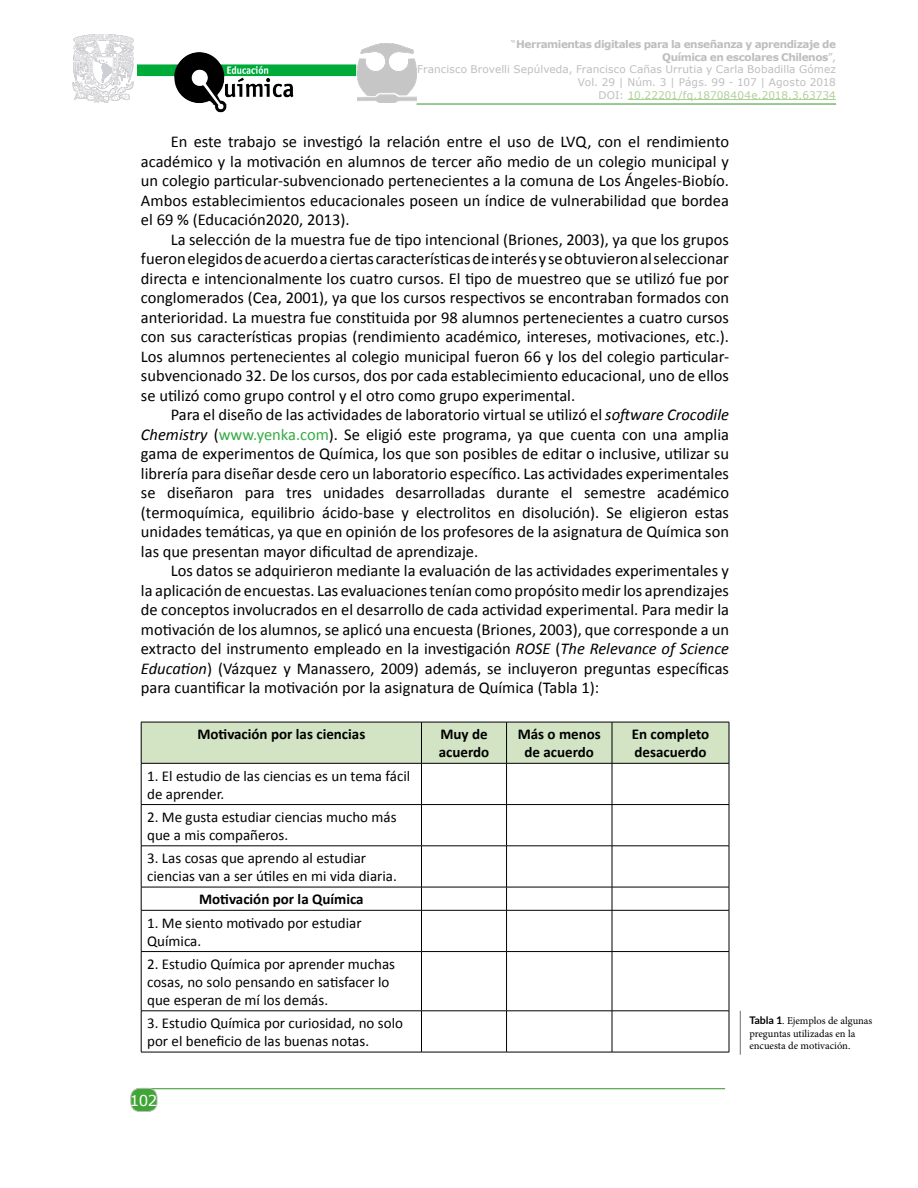
<style>
.page{position:relative;width:918px;height:1188px;background:#fff}
.page>*{position:absolute;margin:0;border:0;box-sizing:border-box;transform-origin:0 0}
.t1{font:16.5px/19.5px "Calibri";color:#000;text-align:justify}
.t2{font:15px/18px "Calibri";color:#000}
.t3{font:700 15px/18px "Calibri";color:#000}
.t4{font:15px "Verdana";color:#fff}
.t5{font:10.5px/12.6px "Verdana";letter-spacing:.01em;color:#bebebe;text-align:right}
.t6{font:10.5px/12.6px "Minion Pro";color:#000}
.s1{font-weight:700}
.s2{color:#b0d199}
.s3{font-style:italic}
.s4{color:#36aa45}
.s5{font-family:"Lato";font-weight:700}
</style>
<div class="page">
<hr style="left:136px;top:1088px;width:590px;height:2px;background:#cfe3cd">
<hr style="left:137px;top:1088px;width:588px;height:1px;background:#3fa535">
<hr style="left:416px;top:103px;width:421px;height:2px;background:#99ce94">
<hr style="left:417px;top:104px;width:419px;height:1px;background:#3fa535">
<div style="left:131px;top:1088px;width:26px;height:24px;background:#3fa535;border-radius:9px"></div>
<div style="left:130px;top:1088px;width:27px;height:24px;border:1px solid #bebebe;border-radius:9px"></div>
<hr style="left:628px;top:99px;width:208px;height:1px;background:#b0d199">
<img style="left:72px;top:34px;width:62px;height:68px">
<img style="left:358px;top:43px;width:58px;height:60px">
<img style="left:137px;top:53px;width:219px;height:59px">
<div style="left:142px;top:723px;width:587px;height:40px;background:#d2e4c4"></div>
<hr style="left:141px;top:722px;width:281px;height:1px;background:#000">
<hr style="left:141px;top:722px;width:1px;height:41px;background:#000">
<hr style="left:422px;top:722px;width:85px;height:1px;background:#000">
<hr style="left:421px;top:722px;width:1px;height:41px;background:#000">
<hr style="left:507px;top:722px;width:105px;height:1px;background:#000">
<hr style="left:506px;top:722px;width:1px;height:41px;background:#000">
<hr style="left:612px;top:722px;width:117px;height:1px;background:#000">
<hr style="left:612px;top:722px;width:1px;height:41px;background:#000">
<hr style="left:729px;top:722px;width:1px;height:41px;background:#000">
<hr style="left:141px;top:763px;width:281px;height:1px;background:#000">
<hr style="left:141px;top:764px;width:1px;height:40px;background:#000">
<hr style="left:422px;top:763px;width:85px;height:1px;background:#000">
<hr style="left:421px;top:764px;width:1px;height:40px;background:#000">
<hr style="left:507px;top:763px;width:105px;height:1px;background:#000">
<hr style="left:506px;top:764px;width:1px;height:40px;background:#000">
<hr style="left:612px;top:763px;width:117px;height:1px;background:#000">
<hr style="left:612px;top:764px;width:1px;height:40px;background:#000">
<hr style="left:729px;top:764px;width:1px;height:40px;background:#000">
<hr style="left:141px;top:804px;width:281px;height:1px;background:#000">
<hr style="left:141px;top:805px;width:1px;height:41px;background:#000">
<hr style="left:422px;top:804px;width:85px;height:1px;background:#000">
<hr style="left:421px;top:805px;width:1px;height:41px;background:#000">
<hr style="left:507px;top:804px;width:105px;height:1px;background:#000">
<hr style="left:506px;top:805px;width:1px;height:41px;background:#000">
<hr style="left:612px;top:804px;width:117px;height:1px;background:#000">
<hr style="left:612px;top:805px;width:1px;height:41px;background:#000">
<hr style="left:729px;top:805px;width:1px;height:41px;background:#000">
<hr style="left:141px;top:846px;width:281px;height:1px;background:#000">
<hr style="left:141px;top:846px;width:1px;height:41px;background:#000">
<hr style="left:422px;top:846px;width:85px;height:1px;background:#000">
<hr style="left:421px;top:846px;width:1px;height:41px;background:#000">
<hr style="left:507px;top:846px;width:105px;height:1px;background:#000">
<hr style="left:506px;top:846px;width:1px;height:41px;background:#000">
<hr style="left:612px;top:846px;width:117px;height:1px;background:#000">
<hr style="left:612px;top:846px;width:1px;height:41px;background:#000">
<hr style="left:729px;top:846px;width:1px;height:41px;background:#000">
<hr style="left:141px;top:887px;width:281px;height:1px;background:#000">
<svg style="left:141px;top:887px;width:1px;height:23px"></svg>
<hr style="left:422px;top:887px;width:85px;height:1px;background:#000">
<svg style="left:421px;top:887px;width:1px;height:23px"></svg>
<hr style="left:507px;top:887px;width:105px;height:1px;background:#000">
<svg style="left:506px;top:887px;width:1px;height:23px"></svg>
<hr style="left:612px;top:887px;width:117px;height:1px;background:#000">
<svg style="left:612px;top:887px;width:1px;height:23px"></svg>
<svg style="left:729px;top:887px;width:1px;height:23px"></svg>
<hr style="left:141px;top:910px;width:281px;height:1px;background:#000">
<hr style="left:141px;top:910px;width:1px;height:41px;background:#000">
<hr style="left:422px;top:910px;width:85px;height:1px;background:#000">
<hr style="left:421px;top:910px;width:1px;height:41px;background:#000">
<hr style="left:507px;top:910px;width:105px;height:1px;background:#000">
<hr style="left:506px;top:910px;width:1px;height:41px;background:#000">
<hr style="left:612px;top:910px;width:117px;height:1px;background:#000">
<hr style="left:612px;top:910px;width:1px;height:41px;background:#000">
<hr style="left:729px;top:910px;width:1px;height:41px;background:#000">
<hr style="left:141px;top:951px;width:281px;height:1px;background:#000">
<hr style="left:141px;top:952px;width:1px;height:59px;background:#000">
<hr style="left:422px;top:951px;width:85px;height:1px;background:#000">
<hr style="left:421px;top:952px;width:1px;height:59px;background:#000">
<hr style="left:507px;top:951px;width:105px;height:1px;background:#000">
<hr style="left:506px;top:952px;width:1px;height:59px;background:#000">
<hr style="left:612px;top:951px;width:117px;height:1px;background:#000">
<hr style="left:612px;top:952px;width:1px;height:59px;background:#000">
<hr style="left:729px;top:952px;width:1px;height:59px;background:#000">
<hr style="left:141px;top:1011px;width:281px;height:1px;background:#000">
<hr style="left:141px;top:1011px;width:1px;height:41px;background:#000">
<hr style="left:422px;top:1011px;width:85px;height:1px;background:#000">
<hr style="left:421px;top:1011px;width:1px;height:41px;background:#000">
<hr style="left:507px;top:1011px;width:105px;height:1px;background:#000">
<hr style="left:506px;top:1011px;width:1px;height:41px;background:#000">
<hr style="left:612px;top:1011px;width:117px;height:1px;background:#000">
<hr style="left:612px;top:1011px;width:1px;height:41px;background:#000">
<hr style="left:729px;top:1011px;width:1px;height:41px;background:#000">
<hr style="left:141px;top:1052px;width:281px;height:1px;background:#000">
<hr style="left:422px;top:1052px;width:85px;height:1px;background:#000">
<hr style="left:507px;top:1052px;width:105px;height:1px;background:#000">
<hr style="left:612px;top:1052px;width:117px;height:1px;background:#000">
<hr style="left:740px;top:1011px;width:1px;height:44px;background:#706f6f">
<p class="t5" style="left:417px;top:38px;width:420px">“<span class="s1">Herramientas digitales para la enseñanza y aprendizaje de<br>Química en escolares Chilenos</span>”,<br>Francisco Brovelli Sepúlveda, Francisco Cañas Urrutia y Carla Bobadilla Gómez Vol. 29 | Núm. 3 | Págs. 99 - 107 | Agosto 2018<br>DOI: <span class="s2">10.22201/fq.18708404e.2018.3.63734</span></p>
<p class="t1" style="left:141px;top:132px;width:590px;text-indent:30px">En este trabajo se investigó la relación entre el uso de LVQ, con el rendimiento académico y la motivación en alumnos de tercer año medio de un colegio municipal y un colegio particular-subvencionado pertenecientes a la comuna de Los Ángeles-Biobío.<br>Ambos establecimientos educacionales poseen un índice de vulnerabilidad que bordea el 69 % (Educación2020, 2013).</p>
<p class="t1" style="left:141px;top:229px;width:590px;text-indent:30px">La selección de la muestra fue de tipo intencional (Briones, 2003), ya que los grupos fueron elegidos de acuerdo a ciertas características de interés y se obtuvieron al seleccionar directa e intencionalmente los cuatro cursos. El tipo de muestreo que se utilizó fue por conglomerados (Cea, 2001), ya que los cursos respectivos se encontraban formados con anterioridad. La muestra fue constituida por 98 alumnos pertenecientes a cuatro cursos con sus características propias (rendimiento académico, intereses, motivaciones, etc.).<br>Los alumnos pertenecientes al colegio municipal fueron 66 y los del colegio particular&shy;subvencionado 32. De los cursos, dos por cada establecimiento educacional, uno de ellos se utilizó como grupo control y el otro como grupo experimental.</p>
<p class="t1" style="left:141px;top:405px;width:590px;text-indent:30px">Para el diseño de las actividades de laboratorio virtual se utilizó el <span class="s3">software Crocodile Chemistry</span> (<span class="s4">www.yenka.com</span>). Se eligió este programa, ya que cuenta con una amplia gama de experimentos de Química, los que son posibles de editar o inclusive, utilizar su librería para diseñar desde cero un laboratorio específico. Las actividades experimentales se diseñaron para tres unidades desarrolladas durante el semestre académico (termoquímica, equilibrio ácido-base y electrolitos en disolución). Se eligieron estas unidades temáticas, ya que en opinión de los profesores de la asignatura de Química son las que presentan mayor dificultad de aprendizaje.</p>
<p class="t1" style="left:141px;top:561px;width:590px;text-indent:30px">Los datos se adquirieron mediante la evaluación de las actividades experimentales y la aplicación de encuestas. Las evaluaciones tenían como propósito medir los aprendizajes de conceptos involucrados en el desarrollo de cada actividad experimental. Para medir la motivación de los alumnos, se aplicó una encuesta (Briones, 2003), que corresponde a un extracto del instrumento empleado en la investigación <span class="s3">ROSE</span> (<span class="s3">The Relevance of Science Education</span>) (Vázquez y Manassero, 2009) además, se incluyeron preguntas específicas para cuantificar la motivación por la asignatura de Química (Tabla 1):</p>
<p class="t3" style="left:197px;top:725px;width:169px">Motivación por las ciencias</p>
<p class="t3" style="left:439px;top:725px;width:52px">Muy de acuerdo</p>
<p class="t3" style="left:518px;top:725px;width:85px;text-align:center">Más o menos de acuerdo</p>
<p class="t3" style="left:632px;top:725px;width:79px">En completo desacuerdo</p>
<p class="t2" style="left:147px;top:766px;width:265px">1. El estudio de las ciencias es un tema fácil de aprender.</p>
<p class="t2" style="left:147px;top:807px;width:251px">2. Me gusta estudiar ciencias mucho más que a mis compañeros.</p>
<p class="t2" style="left:147px;top:849px;width:251px">3. Las cosas que aprendo al estudiar ciencias van a ser útiles en mi vida diaria.</p>
<p class="t3" style="left:199px;top:890px;width:166px">Motivación por la Química</p>
<p class="t2" style="left:147px;top:913px;width:216px">1. Me siento motivado por estudiar<br>Química.</p>
<p class="t2" style="left:147px;top:954px;width:249px">2. Estudio Química por aprender muchas cosas, no solo pensando en satisfacer lo que esperan de mí los demás.</p>
<p class="t2" style="left:147px;top:1014px;width:257px">3. Estudio Química por curiosidad, no solo por el beneficio de las buenas notas.</p>
<p class="t6" style="left:749px;top:1014px;width:125px"><span class="s5">Tabla 1</span>. Ejemplos de algunas preguntas utilizadas en la encuesta de motivación.</p>
<p class="t4" style="left:130px;top:1090px;width:29px">102</p>
</div>
